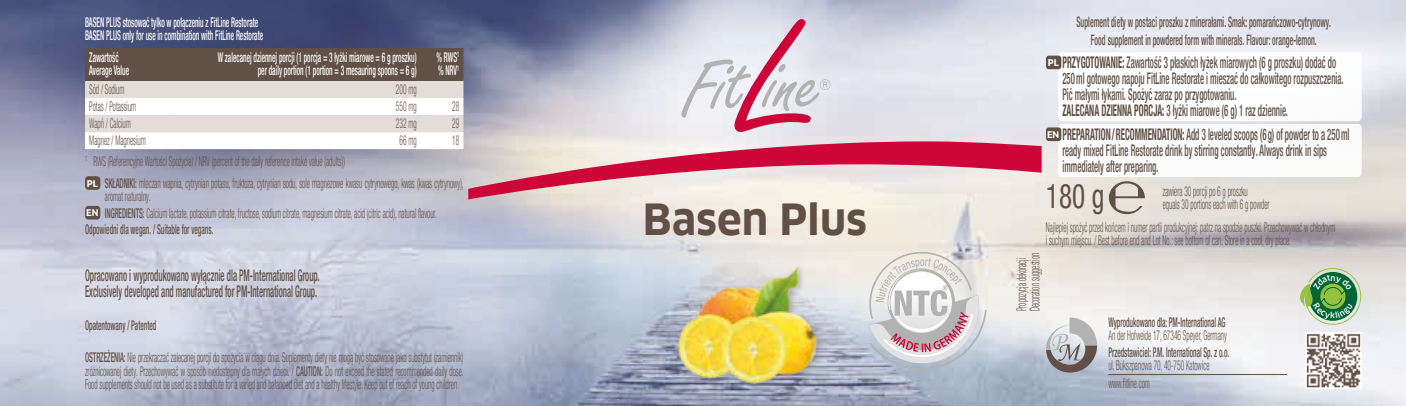
<style>
.page{position:relative;width:1406px;height:406px;background:#fff}
.page>*{position:absolute;margin:0;border:0;box-sizing:border-box;transform-origin:0 0}
.t1{font:700 42px "Clan Pro";color:#605045}
.t2{font:condensed 34px "Helvetica Neue LT Pro";color:#605045;scale:.8 1}
.t3{font:500 condensed 16px/16px "Helvetica Neue LT Pro";color:#605045;scale:.55 1}
.t4{font:500 condensed 14.4px/17.2px "Helvetica Neue LT Pro";color:#605045;text-align:center;scale:.55 1}
.t5{font:300 condensed 13.4px/13.4px "Helvetica Neue LT Pro";color:#605045;scale:.55 1}
.t6{font:500 condensed 13.4px/13.4px "Helvetica Neue LT Pro";color:#fff;scale:.55 1}
.t7{font:500 condensed 13.4px "Helvetica Neue LT Pro";color:#605045;scale:.55 1}
.t8{font:700 9px "Clan Pro";color:#fff}
.s1{font-family:"Clan Pro";font-weight:700;font-stretch:normal;font-size:9px;color:#fff}
.s2{font-weight:500}
.s3{font-weight:700}
</style>
<div class="page">
<img style="left:0;top:0;width:1406px;height:405px">
<svg style="left:468px;top:141px;width:574px;height:58px;background:#e29eab"></svg>
<svg style="left:681px;top:19px;width:149px;height:113px"></svg>
<div style="left:675px;top:261px;width:209px;height:144px;background:#605045;opacity:.4"></div>
<img style="left:633px;top:220px;width:275px;height:182px">
<svg style="left:869px;top:251px;width:118px;height:118px;background:#d3ced1"></svg>
<img style="left:888px;top:269px;width:64px;height:40px">
<svg style="left:85px;top:48px;width:378px;height:101px"></svg>
<div style="left:85px;top:176px;width:15px;height:14px;background:#605045;border-radius:3px"></div>
<div style="left:85px;top:206px;width:15px;height:13px;background:#605045;border-radius:3px"></div>
<img style="left:1305px;top:332px;width:57px;height:56px">
<svg style="left:1046px;top:317px;width:51px;height:55px;background:#b5b4b5"></svg>
<div style="left:1058px;top:52px;width:304px;height:69px;background:#fff;border-radius:4px"></div>
<div style="left:1046px;top:56px;width:15px;height:13px;background:#605045;border-radius:3px"></div>
<div style="left:1058px;top:124px;width:304px;height:53px;background:#fff;border-radius:4px"></div>
<div style="left:1046px;top:127px;width:15px;height:14px;background:#605045;border-radius:3px"></div>
<svg style="left:1109px;top:181px;width:36px;height:33px"></svg>
<hr style="left:1108px;top:373px;width:179px;height:1px;background:#605045">
<svg style="left:1299px;top:268px;width:62px;height:56px;background:#78aa78"></svg>
<p class="t6" style="left:85px;top:15px;width:325px">BASEN PLUS stosować tylko w połączeniu z FitLine Restorate<br>BASEN PLUS only for use in combination with FitLine Restorate</p>
<p class="t6" style="left:89px;top:50px;width:74px">Zawartość<br>Average Value</p>
<p class="t6" style="left:218px;top:50px;width:363px;text-align:right">W zalecanej dziennej porcji (1 porcja = 3 łyżki miarowe = 6 g proszku) per daily portion (1 portion = 3 mesauring spoons = 6 g)</p>
<p class="t6" style="left:437px;top:50px;width:43px">% RWS<sup>1 </sup>% NRV<sup>1</sup></p>
<p class="t5" style="left:89px;top:83px;width:65px">Sód / Sodium</p>
<p class="t5" style="left:396px;top:83px;width:39px">200 mg</p>
<p class="t5" style="left:89px;top:100px;width:87px">Potas / Potassium</p>
<p class="t5" style="left:396px;top:100px;width:39px">550 mg</p>
<p class="t5" style="left:452px;top:100px;width:14px">28</p>
<p class="t5" style="left:89px;top:117px;width:77px">Wapń / Calcium</p>
<p class="t5" style="left:396px;top:117px;width:39px">232 mg</p>
<p class="t5" style="left:452px;top:117px;width:14px">29</p>
<p class="t5" style="left:89px;top:134px;width:104px">Magnez / Magnesium</p>
<p class="t5" style="left:400px;top:134px;width:33px">66 mg</p>
<p class="t5" style="left:452px;top:134px;width:14px">18</p>
<p class="t5" style="left:85px;top:150px;width:690px;line-height:22px"><sup>1</sup> RWS (Referencyjne Wartości Spożycia) / NRV (percent of the daily reference intake value (adults))<br><span class="s1">PL</span> <span class="s2">SKŁADNIKI:</span> mleczan wapnia, cytrynian potasu, fruktoza, cytrynian sodu, sole magnezowe kwasu cytrynowego, kwas (kwas cytrynowy),</p>
<p class="t5" style="left:85px;top:188px;width:641px;line-height:16.2px;text-indent:20px">aromat naturalny.<br><span class="s1">EN</span> <span class="s2">INGREDIENTS:</span> Calcium lactate, potassium citrate, fructose, sodium citrate, magnesium citrate, acid (citric acid), natural flavour.<br><span class="s2">Odpowiedni dla wegan. / Suitable for vegans.</span></p>
<p class="t3" style="left:85px;top:267px;width:428px">Opracowano i wyprodukowano wyłącznie dla PM-International Group.<br>Exclusively developed and manufactured for PM-International Group.</p>
<p class="t7" style="left:85px;top:316px;width:131px">Opatentowany / Patented</p>
<p class="t5" style="left:85px;top:350px;width:690px;text-align:justify"><span class="s2">OSTRZEŻENIA:</span> Nie przekraczać zalecanej porcji do spożycia w ciągu dnia. Suplementy diety nie mogą być stosowane jako substytut (zamiennik) zróżnicowanej diety. Przechowywać w sposób niedostępny dla małych dzieci. / <span class="s2">CAUTION:</span> Do not exceed the stated recommended daily dose.<br>Food supplements should not be used as a substitute for a varied and balanced diet and a healthy lifestyle. Keep out of reach of young children.</p>
<h1 class="t1" style="left:643px;top:195px;width:226px">Basen Plus</h1>
<p class="t4" style="left:1077px;top:13px;width:465px">Suplement diety w postaci proszku z minerałami. Smak: pomarańczowo-cytrynowy.<br>Food supplement in powdered form with minerals. Flavour: orange-lemon.</p>
<p class="t3" style="left:1062px;top:54px;width:513px"><span class="s3">PRZYGOTOWANIE:</span> Zawartość 3 płaskich łyżek miarowych (6 g proszku) dodać do 250ml gotowego napoju FitLine Restorate i mieszać do całkowitego rozpuszczenia.<br>Pić małymi łykami. Spożyć zaraz po przygotowaniu.<br><span class="s3">ZALECANA DZIENNA PORCJA:</span> 3 łyżki miarowe (6 g) 1 raz dziennie.</p>
<p class="t8" style="left:1048px;top:57px;width:13px">PL</p>
<p class="t3" style="left:1062px;top:126px;width:523px"><span class="s3">PREPARATION/RECOMMENDATION:</span> Add 3 leveled scoops (6g) of powder to a 250ml ready mixed FitLine Restorate drink by stirring constantly. Always drink in sips immediately after preparing.</p>
<p class="t8" style="left:1047px;top:129px;width:14px">EN</p>
<h2 class="t2" style="left:1046px;top:176px;width:74px">180 g</h2>
<p class="t5" style="left:1163px;top:184px;width:196px">zawiera 30 porcji po 6 g proszku<br>equals 30 portions each with 6 g powder</p>
<p class="t5" style="left:1046px;top:220px;width:528px">Najlepiej spożyć przed końcem i numer partii produkcyjnej: patrz na spodzie puszki. Przechowywać w chłodnym i suchym miejscu. / Best before end and Lot No.: see bottom of can. Store in a cool, dry place.</p>
<p class="t5" style="left:1015px;top:311px;width:107px;rotate:-90deg">Propozycja dekoracji<br>Decoration suggestion</p>
<p class="t7" style="left:1108px;top:314px;width:214px">Wyprodukowano dla: PM-International AG</p>
<p class="t5" style="left:1108px;top:328px;width:217px">An der Hofweide 17, 67346 Speyer, Germany</p>
<p class="t7" style="left:1108px;top:343px;width:221px">Przedstawiciel: P.M. International Sp. z o.o.</p>
<p class="t5" style="left:1108px;top:356px;width:185px;line-height:17.6px">ul. Bukszpanowa 70, 40-750 Katowice www.fitline.com</p>
</div>
